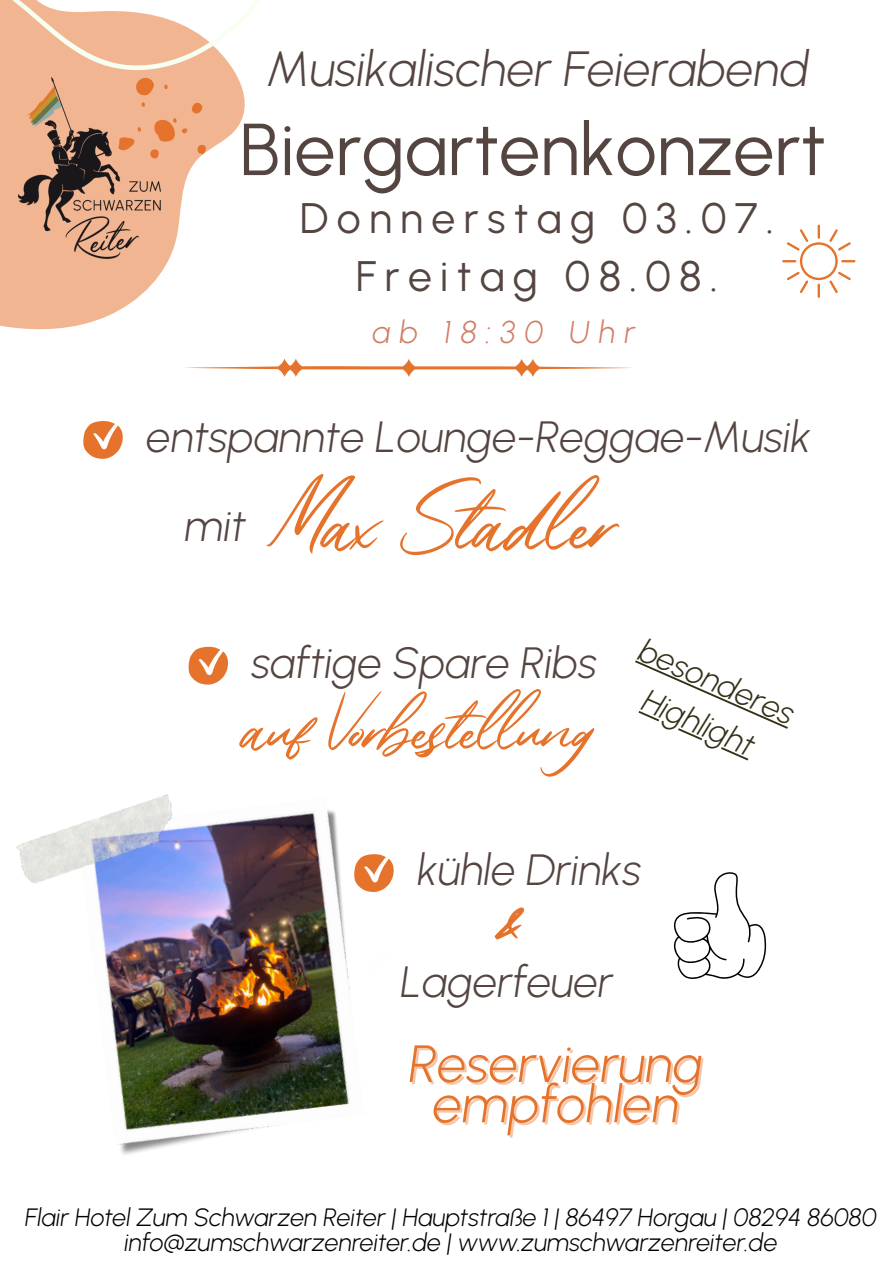
<style>
.page{position:relative;width:894px;height:1264px;background:#fff}
.page>*{position:absolute;margin:0;border:0;box-sizing:border-box;transform-origin:0 0}
.t1{font:95.7px "Rembank";color:#e5732c}
.t2{font:81.3px "Rembank";color:#e5732c}
.t3{font:73.35px "Urbanist";color:#544541}
.t4{font:66px "Rembank";color:#e5732c}
.t5{font:italic 300 52.2px "Urbanist";color:#e5732c}
.t6{font:italic 300 49.35px "Urbanist";color:#544541}
.t7{font:italic 300 43.8px "Urbanist";color:#544541}
.t8{font:42.6px "Urbanist";letter-spacing:.195em;color:#544541}
.t9{font:italic 300 32.1px "Urbanist";color:#343017}
.t10{font:italic 300 31.5px "Urbanist";letter-spacing:.285em;color:#d27d66}
.t11{font:italic 300 25.05px/24.8px "Urbanist";color:#000;text-align:center}
</style>
<div class="page">
<svg style="left:302px;top:359px;width:331px;height:17px"></svg>
<img style="left:97px;top:809px;width:253px;height:346px">
<img style="left:16px;top:794px;width:169px;height:93px">
<svg style="left:782px;top:224px;width:73px;height:74px"></svg>
<svg style="left:673px;top:872px;width:94px;height:107px"></svg>
<svg style="left:635px;top:660px;width:152px;height:100px"></svg>
<svg style="left:83px;top:434px;width:40px;height:25px"></svg>
<svg style="left:188px;top:646px;width:40px;height:38px"></svg>
<svg style="left:354px;top:854px;width:40px;height:38px"></svg>
<svg style="left:0;top:158px;width:302px;height:276px"></svg>
<img style="left:18px;top:158px;width:142px;height:103px">
<svg style="left:0;top:0;width:261px;height:158px;fill:#f1b691"></svg>
<h5 class="t6" style="left:267px;top:39px;width:543px">Musikalischer Feierabend</h5>
<p class="t3" style="left:239px;top:105px;width:587px">Biergartenkonzert</p>
<p class="t8" style="left:300px;top:192px;width:475px">Donnerstag 03.07.</p>
<h3 class="t8" style="left:355px;top:250px;width:363px">Freitag 08.08.</h3>
<h1 class="t10" style="left:372px;top:313px;width:265px">ab 18:30 Uhr</h1>
<p class="t7" style="left:147px;top:410px;width:666px">entspannte Lounge-Reggae-Musik</p>
<h1 class="t7" style="left:185px;top:500px;width:63px">mit</h1>
<p class="t2" style="left:264px;top:457px;width:349px">Max Stadler</p>
<h4 class="t7" style="left:252px;top:636px;width:346px">saftige Spare Ribs</h4>
<h5 class="t4" style="left:241px;top:675px;width:387px">auf Vorbestellung</h5>
<p class="t9" style="left:649px;top:630px;width:168px;rotate:24deg">besonderes</p>
<h4 class="t9" style="left:652px;top:681px;width:121px;rotate:24deg">Highlight</h4>
<h4 class="t7" style="left:417px;top:843px;width:225px">kühle Drinks</h4>
<p class="t1" style="left:498px;top:832px;width:29px">&amp;</p>
<p class="t7" style="left:401px;top:955px;width:214px">Lagerfeuer</p>
<h4 class="t5" style="left:409px;top:1032px;width:296px">Reservierung</h4>
<p class="t5" style="left:433px;top:1072px;width:248px">empfohlen</p>
<p class="t11" style="left:25px;top:1204px;width:852px">Flair Hotel Zum Schwarzen Reiter | Hauptstraße 1 | 86497 Horgau | 08294 86080 info@zumschwarzenreiter.de | www.zumschwarzenreiter.de</p>
</div>
